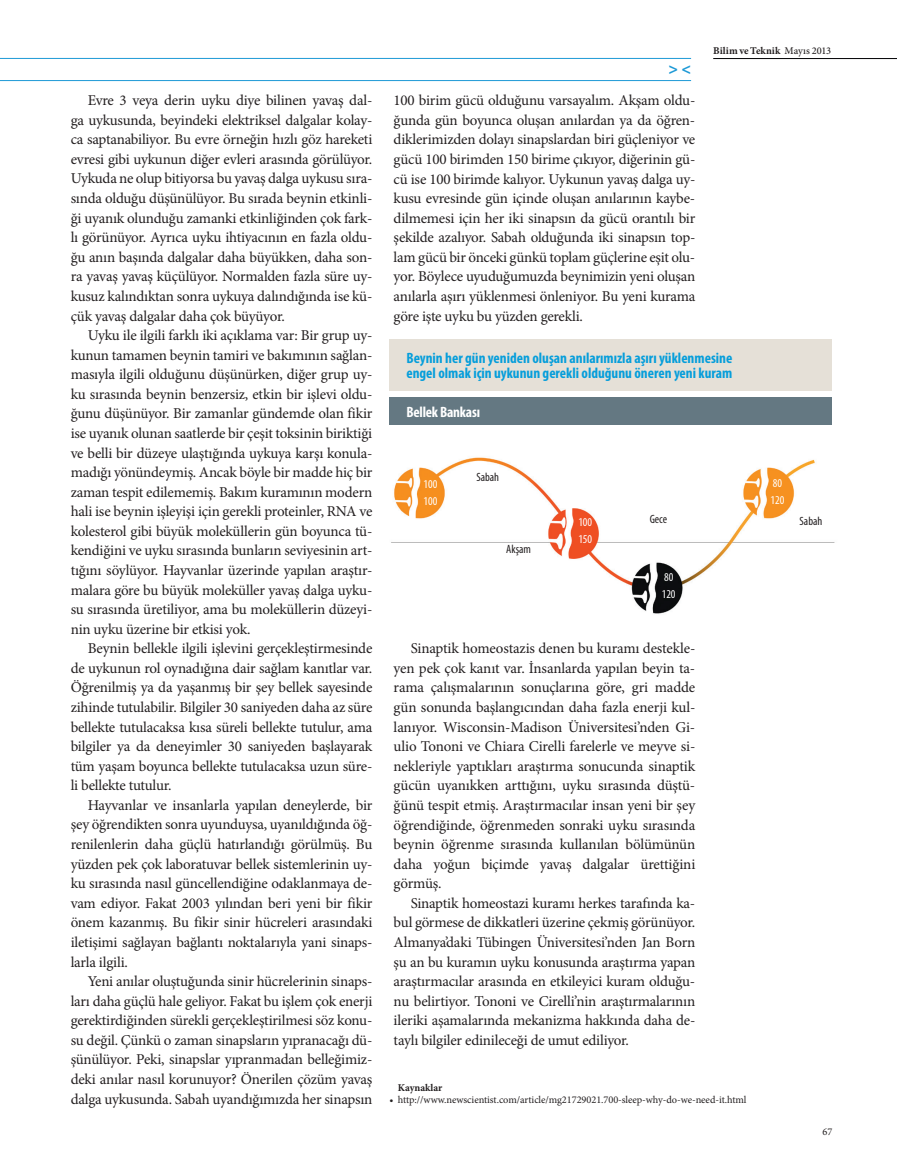
<style>
.page{position:relative;width:897px;height:1175px;background:#fff}
.page>*{position:absolute;margin:0;border:0;box-sizing:border-box;transform-origin:0 0}
.t1{font:700 16.2px "Myriad Pro";color:#1d99d6}
.t2{font:15px/19.5px "Minion Pro";letter-spacing:-.015em;color:#231f20;text-align:justify}
.t3{font:700 condensed 15px/15px "Myriad Pro";color:#069edb}
.t4{font:700 condensed 15px "Myriad Pro";letter-spacing:-.015em;color:#fff}
.t5{font:condensed 12px/17.4px "Myriad Pro";color:#fff}
.t6{font:condensed 12px "Myriad Pro";color:#231f20}
.t7{font:10.35px "Minion Pro";letter-spacing:-.005em;color:#231f20}
.t8{font:700 10.35px "Minion Pro";color:#231f20}
.s1{font-weight:500}
</style>
<div class="page">
<hr style="left:713px;top:58px;width:183px;height:1px;background:#000103">
<hr style="left:0;top:80px;width:691px;height:1px;background:#1d99d6">
<hr style="left:0;top:58px;width:691px;height:1px;background:#1d99d6">
<img style="left:389px;top:390px;width:446px;height:224px">
<div style="left:389px;top:397px;width:443px;height:28px;background:#647882"></div>
<div style="left:389px;top:339px;width:443px;height:51px;background:#e5e0d7"></div>
<p class="t2" style="left:71px;top:91px;width:303px;text-indent:17px">Evre 3 veya derin uyku diye bilinen yavaş dal&shy;ga uykusunda, beyindeki elektriksel dalgalar kolay&shy;ca saptanabiliyor. Bu evre örneğin hızlı göz hareketi evresi gibi uykunun diğer evleri arasında görülüyor.<br>Uykuda ne olup bitiyorsa bu yavaş dalga uykusu sıra&shy;sında olduğu düşünülüyor. Bu sırada beynin etkinli&shy;ği uyanık olunduğu zamanki etkinliğinden çok fark&shy;lı görünüyor. Ayrıca uyku ihtiyacının en fazla oldu&shy;ğu anın başında dalgalar daha büyükken, daha son&shy;ra yavaş yavaş küçülüyor. Normalden fazla süre uy&shy;kusuz kalındıktan sonra uykuya dalındığında ise kü&shy;çük yavaş dalgalar daha çok büyüyor.</p>
<p class="t2" style="left:71px;top:325px;width:303px;text-indent:17px">Uyku ile ilgili farklı iki açıklama var: Bir grup uy&shy;kunun tamamen beynin tamiri ve bakımının sağlan&shy;masıyla ilgili olduğunu düşünürken, diğer grup uy&shy;ku sırasında beynin benzersiz, etkin bir işlevi oldu&shy;ğunu düşünüyor. Bir zamanlar gündemde olan fikir ise uyanık olunan saatlerde bir çeşit toksinin biriktiği ve belli bir düzeye ulaştığında uykuya karşı konula&shy;madığı yönündeymiş. Ancak böyle bir madde hiç bir zaman tespit edilememiş. Bakım kuramının modern hali ise beynin işleyişi için gerekli proteinler, RNA ve kolesterol gibi büyük moleküllerin gün boyunca tü&shy;kendiğini ve uyku sırasında bunların seviyesinin art&shy;tığını söylüyor. Hayvanlar üzerinde yapılan araştır&shy;malara göre bu büyük moleküller yavaş dalga uyku&shy;su sırasında üretiliyor, ama bu moleküllerin düzeyi&shy;nin uyku üzerine bir etkisi yok.</p>
<p class="t2" style="left:71px;top:638px;width:303px;text-indent:17px">Beynin bellekle ilgili işlevini gerçekleştirmesinde de uykunun rol oynadığına dair sağlam kanıtlar var.<br>Öğrenilmiş ya da yaşanmış bir şey bellek sayesinde zihinde tutulabilir. Bilgiler 30 saniyeden daha az süre bellekte tutulacaksa kısa süreli bellekte tutulur, ama bilgiler ya da deneyimler 30 saniyeden başlayarak tüm yaşam boyunca bellekte tutulacaksa uzun süre&shy;li bellekte tutulur.</p>
<p class="t2" style="left:71px;top:795px;width:303px;text-indent:17px">Hayvanlar ve insanlarla yapılan deneylerde, bir şey öğrendikten sonra uyunduysa, uyanıldığında öğ&shy;renilenlerin daha güçlü hatırlandığı görülmüş. Bu yüzden pek çok laboratuvar bellek sistemlerinin uy&shy;ku sırasında nasıl güncellendiğine odaklanmaya de&shy;vam ediyor. Fakat 2003 yılından beri yeni bir fikir önem kazanmış. Bu fikir sinir hücreleri arasındaki iletişimi sağlayan bağlantı noktalarıyla yani sinaps&shy;larla ilgili.</p>
<p class="t2" style="left:71px;top:971px;width:303px;text-indent:17px">Yeni anılar oluştuğunda sinir hücrelerinin sinaps&shy;ları daha güçlü hale geliyor. Fakat bu işlem çok enerji gerektirdiğinden sürekli gerçekleştirilmesi söz konu&shy;su değil. Çünkü o zaman sinapsların yıpranacağı dü&shy;şünülüyor. Peki, sinapslar yıpranmadan belleğimiz&shy;deki anılar nasıl korunuyor? Önerilen çözüm yavaş dalga uykusunda. Sabah uyandığımızda her sinapsın</p>
<p class="t1" style="left:668px;top:58px;width:24px">&gt; &lt;</p>
<p class="t2" style="left:393px;top:91px;width:303px">100 birim gücü olduğunu varsayalım. Akşam oldu&shy;ğunda gün boyunca oluşan anılardan ya da öğren&shy;diklerimizden dolayı sinapslardan biri güçleniyor ve gücü 100 birimden 150 birime çıkıyor, diğerinin gü&shy;cü ise 100 birimde kalıyor. Uykunun yavaş dalga uy&shy;kusu evresinde gün içinde oluşan anılarının kaybe&shy;dilmemesi için her iki sinapsın da gücü orantılı bir şekilde azalıyor. Sabah olduğunda iki sinapsın top&shy;lam gücü bir önceki günkü toplam güçlerine eşit olu&shy;yor. Böylece uyuduğumuzda beynimizin yeni oluşan anılarla aşırı yüklenmesi önleniyor. Bu yeni kurama göre işte uyku bu yüzden gerekli.</p>
<p class="t8" style="left:713px;top:44px;width:119px">Bilim ve Teknik <span class="s1">Mayıs 2013</span></p>
<p class="t3" style="left:406px;top:350px;width:327px">Beynin her gün yeniden oluşan anılarımızla aşırı yüklenmesine engel olmak için uykunun gerekli olduğunu öneren yeni kuram</p>
<p class="t4" style="left:406px;top:402px;width:75px">Bellek Bankası</p>
<p class="t5" style="left:423px;top:474px;width:15px">100<br>100</p>
<p class="t6" style="left:476px;top:469px;width:24px">Sabah</p>
<p class="t6" style="left:506px;top:541px;width:26px">Akşam</p>
<p class="t5" style="left:578px;top:513px;width:15px">100<br>150</p>
<p class="t5" style="left:770px;top:474px;width:15px">80<br>120</p>
<p class="t6" style="left:649px;top:512px;width:19px">Gece</p>
<p class="t6" style="left:799px;top:514px;width:24px">Sabah</p>
<p class="t5" style="left:661px;top:568px;width:15px">80<br>120</p>
<p class="t2" style="left:393px;top:638px;width:303px;text-indent:17px">Sinaptik homeostazis denen bu kuramı destekle&shy;yen pek çok kanıt var. İnsanlarda yapılan beyin ta&shy;rama çalışmalarının sonuçlarına göre, gri madde gün sonunda başlangıcından daha fazla enerji kul&shy;lanıyor. Wisconsin-Madison Üniversitesi’nden Gi&shy;ulio Tononi ve Chiara Cirelli farelerle ve meyve si&shy;nekleriyle yaptıkları araştırma sonucunda sinaptik gücün uyanıkken arttığını, uyku sırasında düştü&shy;ğünü tespit etmiş. Araştırmacılar insan yeni bir şey öğrendiğinde, öğrenmeden sonraki uyku sırasında beynin öğrenme sırasında kullanılan bölümünün daha yoğun biçimde yavaş dalgalar ürettiğini görmüş.</p>
<p class="t2" style="left:393px;top:893px;width:303px;text-indent:17px">Sinaptik homeostazi kuramı herkes tarafında ka&shy;bul görmese de dikkatleri üzerine çekmiş görünüyor.<br>Almanya’daki Tübingen Üniversitesi’nden Jan Born şu an bu kuramın uyku konusunda araştırma yapan araştırmacılar arasında en etkileyici kuram olduğu&shy;nu belirtiyor. Tononi ve Cirelli’nin araştırmalarının ileriki aşamalarında mekanizma hakkında daha de&shy;taylı bilgiler edinileceği de umut ediliyor.</p>
<p class="t8" style="left:398px;top:1079px;width:46px">Kaynaklar</p>
<p class="t7" style="left:389px;top:1092px;width:358px">• http://www.newscientist.com/article/mg21729021.700-sleep-why-do-we-need-it.html</p>
<p class="t7" style="left:822px;top:1124px;width:11px">67</p>
</div>
